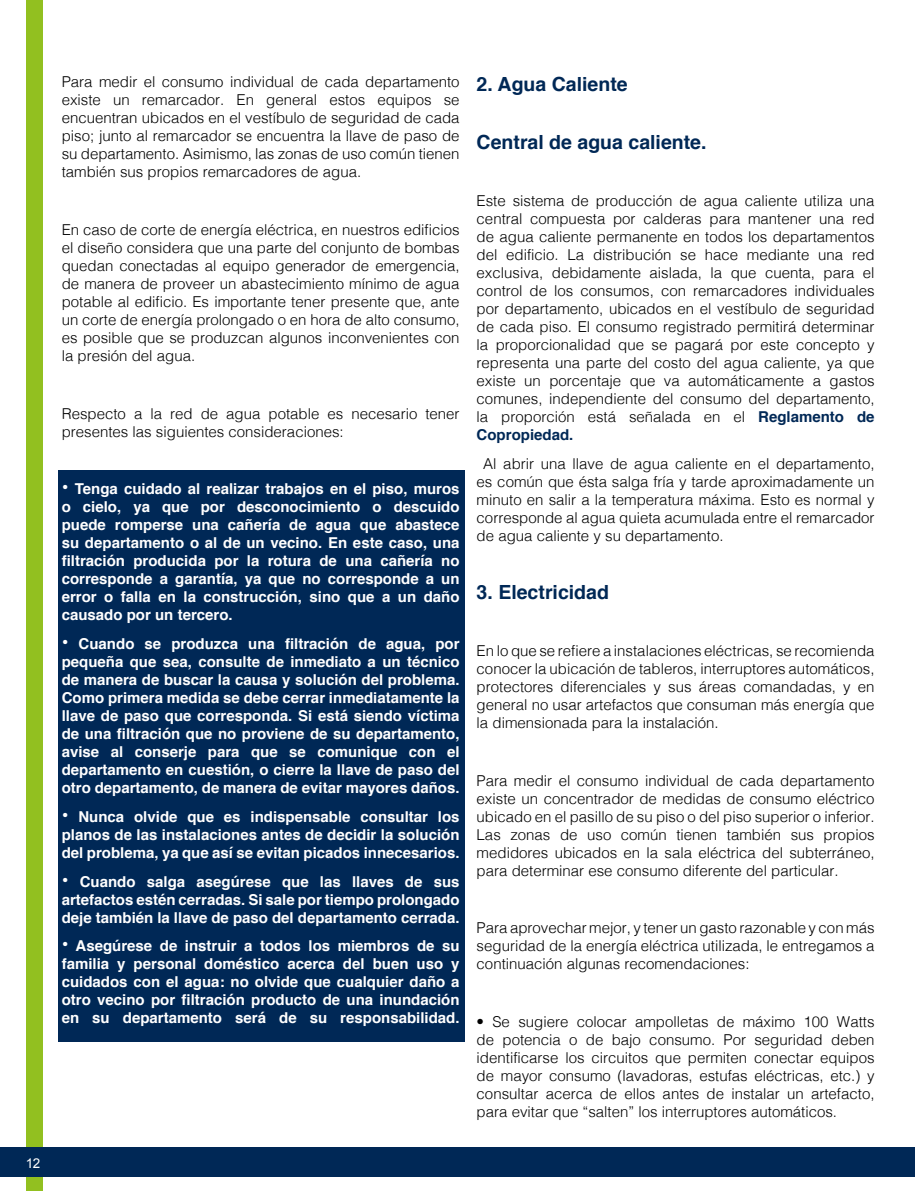
<style>
.page{position:relative;width:915px;height:1191px;background:#fff}
.page>*{position:absolute;margin:0;border:0;box-sizing:border-box;transform-origin:0 0}
.t1{font:700 19.5px "Helvetica";color:#002856}
.t2{font:300 15px/18px "Helvetica";color:#000;text-align:justify}
.t3{font:700 15px/18px "Helvetica";color:#fff;text-align:justify}
.t4{font:13.5px "Arial";color:#fff}
.s1{font-size:19.5px}
.s2{font-weight:700;color:#002856}
</style>
<div class="page">
<div style="left:26px;top:0;width:17px;height:1191px;background:#92c020"></div>
<div style="left:0;top:1147px;width:914px;height:29px;background:#002856"></div>
<div style="left:58px;top:471px;width:407px;height:571px;background:#002856"></div>
<p class="t4" style="left:26px;top:1154px;width:16px">12</p>
<p class="t2" style="left:62px;top:72px;width:399px">Para medir el consumo individual de cada departamento existe un remarcador. En general estos equipos se encuentran ubicados en el vestíbulo de seguridad de cada piso; junto al remarcador se encuentra la llave de paso de su departamento. Asimismo, las zonas de uso común tienen también sus propios remarcadores de agua.</p>
<p class="t2" style="left:62px;top:219px;width:399px">En caso de corte de energía eléctrica, en nuestros edificios el diseño considera que una parte del conjunto de bombas quedan conectadas al equipo generador de emergencia, de manera de proveer un abastecimiento mínimo de agua potable al edificio. Es importante tener presente que, ante un corte de energía prolongado o en hora de alto consumo, es posible que se produzcan algunos inconvenientes con la presión del agua.</p>
<p class="t2" style="left:62px;top:403px;width:399px">Respecto a la red de agua potable es necesario tener presentes las siguientes consideraciones:</p>
<p class="t3" style="left:62px;top:480px;width:399px"><span class="s1">•</span> Tenga cuidado al realizar trabajos en el piso, muros o cielo, ya que por desconocimiento o descuido puede romperse una cañería de agua que abastece su departamento o al de un vecino. En este caso, una filtración producida por la rotura de una cañería no corresponde a garantía, ya que no corresponde a un error o falla en la construcción, sino que a un daño causado por un tercero.</p>
<p class="t3" style="left:62px;top:635px;width:399px"><span class="s1">•</span> Cuando se produzca una filtración de agua, por pequeña que sea, consulte de inmediato a un técnico de manera de buscar la causa y solución del problema.<br>Como primera medida se debe cerrar inmediatamente la llave de paso que corresponda. Si está siendo víctima de una filtración que no proviene de su departamento, avise al conserje para que se comunique con el departamento en cuestión, o cierre la llave de paso del otro departamento, de manera de evitar mayores daños.</p>
<p class="t3" style="left:62px;top:807px;width:399px"><span class="s1">•</span> Nunca olvide que es indispensable consultar los planos de las instalaciones antes de decidir la solución del problema, ya que así se evitan picados innecesarios.</p>
<p class="t3" style="left:62px;top:872px;width:399px"><span class="s1">•</span> Cuando salga asegúrese que las llaves de sus artefactos estén cerradas. Si sale por tiempo prolongado deje también la llave de paso del departamento cerrada.</p>
<p class="t3" style="left:62px;top:937px;width:399px"><span class="s1">•</span> Asegúrese de instruir a todos los miembros de su familia y personal doméstico acerca del buen uso y cuidados con el agua: no olvide que cualquier daño a otro vecino por filtración producto de una inundación en su departamento será de su responsabilidad.</p>
<h1 class="t1" style="left:476px;top:69px;width:152px">2. Agua Caliente</h1>
<h1 class="t1" style="left:476px;top:126px;width:231px">Central de agua caliente.</h1>
<p class="t2" style="left:476px;top:191px;width:399px">Este sistema de producción de agua caliente utiliza una central compuesta por calderas para mantener una red de agua caliente permanente en todos los departamentos del edificio. La distribución se hace mediante una red exclusiva, debidamente aislada, la que cuenta, para el control de los consumos, con remarcadores individuales por departamento, ubicados en el vestíbulo de seguridad de cada piso. El consumo registrado permitirá determinar la proporcionalidad que se pagará por este concepto y representa una parte del costo del agua caliente, ya que existe un porcentaje que va automáticamente a gastos comunes, independiente del consumo del departamento, la proporción está señalada en el <span class="s2">Reglamento de Copropiedad.</span></p>
<p class="t2" style="left:476px;top:454px;width:399px;text-indent:7px">Al abrir una llave de agua caliente en el departamento, es común que ésta salga fría y tarde aproximadamente un minuto en salir a la temperatura máxima. Esto es normal y corresponde al agua quieta acumulada entre el remarcador de agua caliente y su departamento.</p>
<h1 class="t1" style="left:476px;top:576px;width:134px">3. Electricidad</h1>
<p class="t2" style="left:476px;top:641px;width:399px">En lo que se refiere a instalaciones eléctricas, se recomienda conocer la ubicación de tableros, interruptores automáticos, protectores diferenciales y sus áreas comandadas, y en general no usar artefactos que consuman más energía que la dimensionada para la instalación.</p>
<p class="t2" style="left:476px;top:770px;width:399px">Para medir el consumo individual de cada departamento existe un concentrador de medidas de consumo eléctrico ubicado en el pasillo de su piso o del piso superior o inferior.<br>Las zonas de uso común tienen también sus propios medidores ubicados en la sala eléctrica del subterráneo, para determinar ese consumo diferente del particular.</p>
<p class="t2" style="left:476px;top:918px;width:399px">Para aprovechar mejor, y tener un gasto razonable y con más seguridad de la energía eléctrica utilizada, le entregamos a continuación algunas recomendaciones:</p>
<p class="t2" style="left:476px;top:1011px;width:399px">• Se sugiere colocar ampolletas de máximo 100 Watts de potencia o de bajo consumo. Por seguridad deben identificarse los circuitos que permiten conectar equipos de mayor consumo (lavadoras, estufas eléctricas, etc.) y consultar acerca de ellos antes de instalar un artefacto, para evitar que “salten” los interruptores automáticos.</p>
</div>
